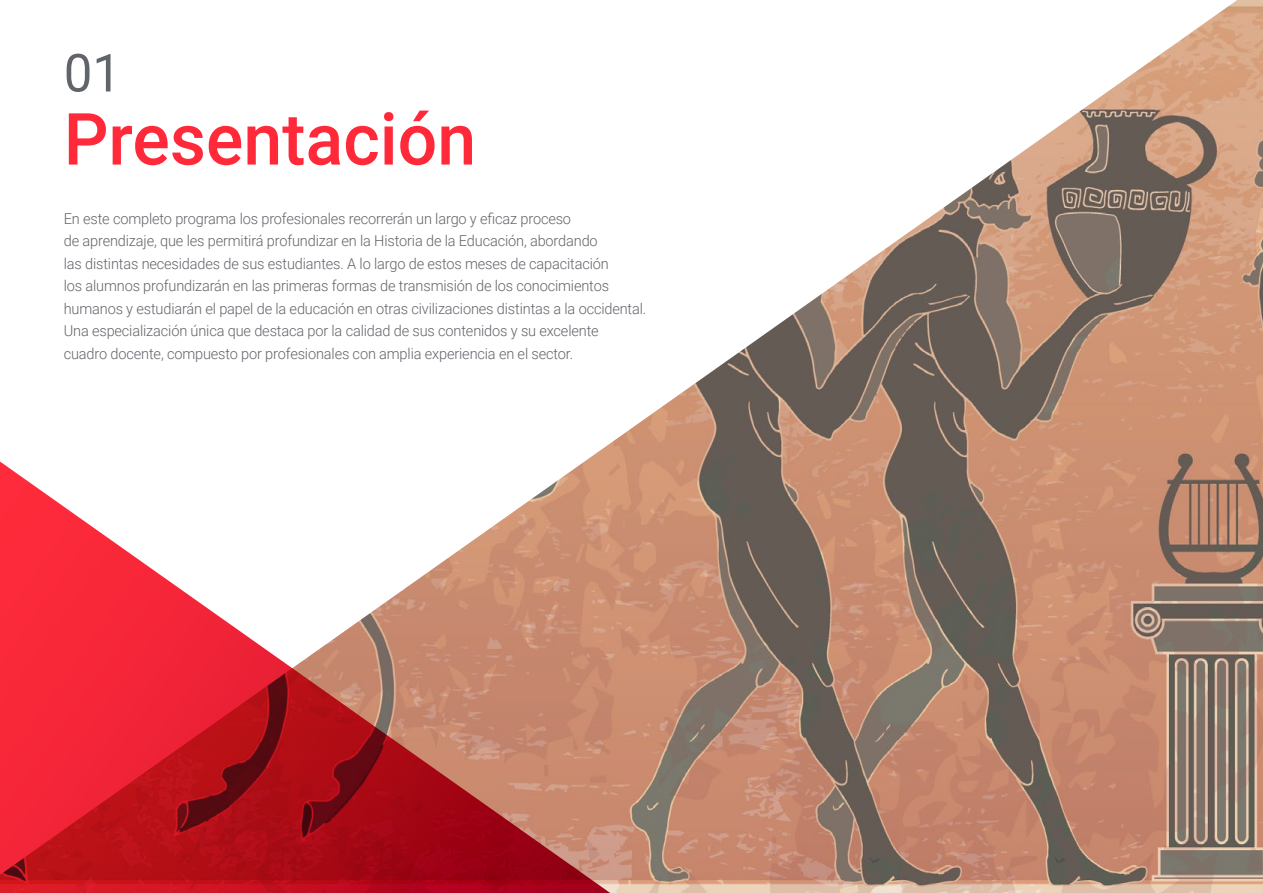
<style>
.page{position:relative;width:1263px;height:893px;background:#fff}
.page>*{position:absolute;margin:0;border:0;box-sizing:border-box;transform-origin:0 0}
.t1{font:500 72px "Roboto";color:#ff293a}
.t2{font:52.5px "Roboto";color:#61646a}
.t3{font:300 15px/22.5px "Roboto";letter-spacing:-.01em;color:#61646a}
</style>
<div class="page">
<img style="left:606px;top:0;width:657px;height:893px">
<svg style="left:0;top:446px;width:640px;height:447px"></svg>
<h2 class="t2" style="left:64px;top:36px;width:59px">01</h2>
<h1 class="t1" style="left:64px;top:89px;width:414px">Presentación</h1>
<p class="t3" style="left:64px;top:207px;width:584px">En este completo programa los profesionales recorrerán un largo y eficaz proceso<br>de aprendizaje, que les permitirá profundizar en la Historia de la Educación, abordando<br>las distintas necesidades de sus estudiantes. A lo largo de estos meses de capacitación<br>los alumnos profundizarán en las primeras formas de transmisión de los conocimientos humanos y estudiarán el papel de la educación en otras civilizaciones distintas a la occidental.<br>Una especialización única que destaca por la calidad de sus contenidos y su excelente<br>cuadro docente, compuesto por profesionales con amplia experiencia en el sector.</p>
</div>
